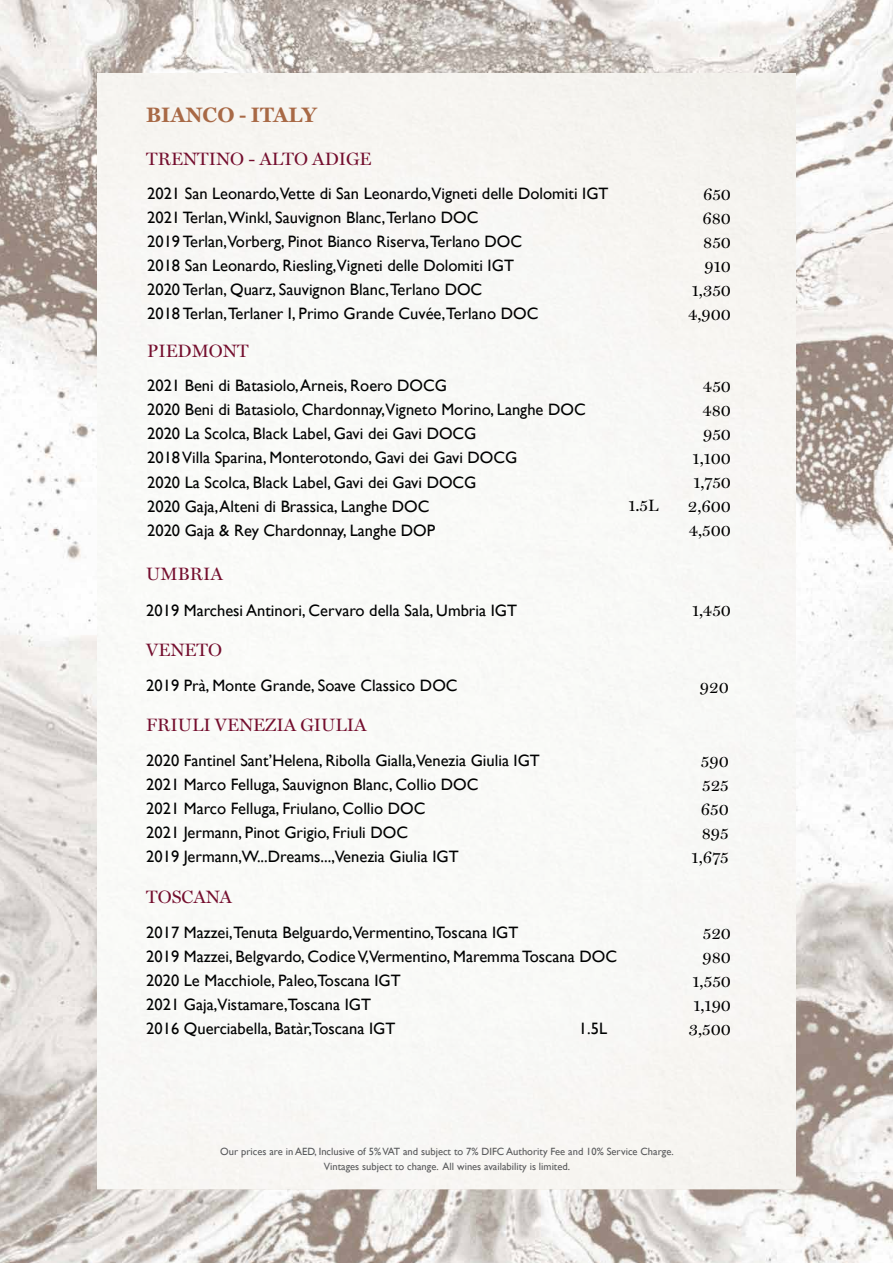
<style>
.page{position:relative;width:893px;height:1263px;background:#fff}
.page>*{position:absolute;margin:0;border:0;box-sizing:border-box;transform-origin:0 0}
.t1{font:700 21px "Miller Text";color:#a86946}
.t2{font:18px "Miller Display Roman";color:#740e2e}
.t3{font:16.5px/24px "Gill Sans";color:#000101}
.t4{font:16.5px/24px "Miller Display Roman";color:#000;text-align:right}
.t5{font:16.5px "Gill Sans";color:#000}
.t6{font:10.5px/15px "Gill Sans";color:#58595b;text-align:center}
.s1{color:#000}
</style>
<div class="page">
<img style="left:0;top:0;width:893px;height:1263px">
<div style="left:97px;top:74px;width:699px;height:1115px;background:#f8f8f6"></div>
<p class="t1" style="left:146px;top:103px;width:172px">BIANCO - ITALY</p>
<p class="t2" style="left:146px;top:148px;width:227px">TRENTINO - ALTO ADIGE</p>
<p class="t3" style="left:147px;top:181px;width:463px">2021 San Leonardo,Vette di San Leonardo,Vigneti delle Dolomiti IGT 2021 Terlan,Winkl, Sauvignon Blanc,Terlano DOC<br>2019 Terlan,Vorberg, Pinot Bianco Riserva,Terlano DOC<br>2018 San Leonardo, Riesling,Vigneti delle Dolomiti IGT<br>2020 Terlan, Quarz, Sauvignon Blanc,Terlano DOC<br><span class="s1">2018 Terlan,Terlaner I, Primo Grande</span> Cuvée<span class="s1">,Terlano DOC</span></p>
<p class="t4" style="left:688px;top:182px;width:45px">650<br>680<br>850<br>910<br>1,350<br>4,900</p>
<p class="t2" style="left:147px;top:340px;width:103px">PIEDMONT</p>
<p class="t3" style="left:147px;top:374px;width:440px">2021 Beni di Batasiolo, Arneis, Roero DOCG<br>2020 Beni di Batasiolo, Chardonnay,Vigneto Morino, Langhe DOC 2020 La Scolca, Black Label, Gavi dei Gavi DOCG<br>2018 Villa Sparina, Monterotondo, Gavi dei Gavi DOCG<br>2020 La Scolca, Black Label, Gavi dei Gavi DOCG<br>2020 Gaja, Alteni di Brassica, Langhe DOC<br>2020 Gaja &amp; Rey Chardonnay, Langhe DOP</p>
<p class="t4" style="left:688px;top:374px;width:45px">450<br>480<br>950<br>1,100<br>1,750<br>2,600<br>4,500</p>
<p class="t4" style="left:628px;top:493px;width:32px">1.5L</p>
<p class="t2" style="left:146px;top:563px;width:78px">UMBRIA</p>
<p class="t3" style="left:146px;top:598px;width:372px">2019 Marchesi Antinori, Cervaro della Sala, Umbria IGT</p>
<p class="t4" style="left:692px;top:598px;width:40px">1,450</p>
<p class="t2" style="left:146px;top:640px;width:77px">VENETO</p>
<p class="t3" style="left:146px;top:673px;width:313px">2019 Prà, Monte Grande, Soave Classico DOC</p>
<p class="t4" style="left:700px;top:675px;width:30px">920</p>
<p class="t2" style="left:146px;top:714px;width:222px">FRIULI VENEZIA GIULIA</p>
<p class="t3" style="left:146px;top:748px;width:395px">2020 Fantinel Sant’Helena, Ribolla Gialla,Venezia Giulia IGT</p>
<p class="t5" style="left:146px;top:774px;width:334px">2021 Marco Felluga, Sauvignon Blanc, Collio DOC</p>
<p class="t3" style="left:146px;top:796px;width:314px">2021 Marco Felluga, Friulano, Collio DOC<br>2021 Jermann, Pinot Grigio, Friuli DOC<br>2019 Jermann,W...Dreams...,Venezia Giulia IGT</p>
<p class="t2" style="left:146px;top:886px;width:87px">TOSCANA</p>
<p class="t3" style="left:146px;top:920px;width:472px">2017 Mazzei,Tenuta Belguardo,Vermentino,Toscana IGT<br>2019 Mazzei, Belgvardo, Codice V,Vermentino, Maremma Toscana DOC 2020 Le Macchiole, Paleo,Toscana IGT<br>2021 Gaja,Vistamare,Toscana IGT<br>2016 Querciabella, Batàr,Toscana IGT</p>
<p class="t3" style="left:579px;top:1016px;width:30px">1.5L</p>
<p class="t4" style="left:692px;top:749px;width:39px">590<br>525<br>650<br>895<br>1,675</p>
<p class="t4" style="left:689px;top:921px;width:44px">520<br>980<br>1,550<br>1,190<br>3,500</p>
<p class="t6" style="left:220px;top:1144px;width:455px">Our prices are in AED, Inclusive of 5% VAT and subject to 7% DIFC Authority Fee and 10% Service Charge.<br>Vintages subject to change. All wines availability is limited.</p>
</div>
